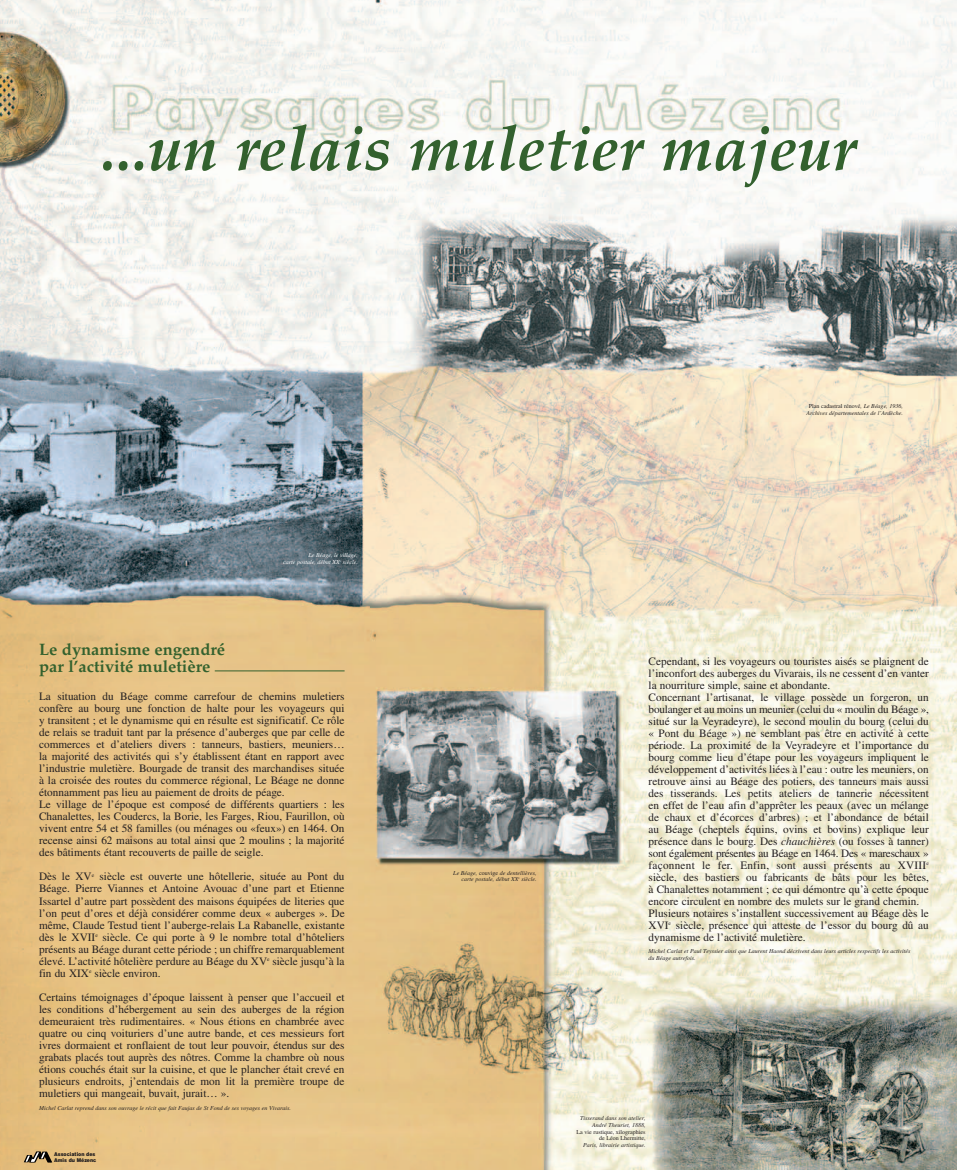
<style>
.page{position:relative;width:957px;height:1170px;background:#fff}
.page>*{position:absolute;margin:0;border:0;box-sizing:border-box;transform-origin:0 0}
.t1{font:italic 700 63px "Palatino";color:#33612e}
.t2{font:700 16.5px/16.5px "Palatino";color:#33612e}
.t3{font:11.25px/12px "Times";color:#231f20}
.t4{font:italic 6px/6.8px "Times";color:#231f20;text-align:right}
.t5{font:italic 6px/6.8px "Times";color:#fff;text-align:right}
.t6{font:6px/6.8px "Times";color:#231f20;text-align:right}
.t7{font:900 5.25px/5.2px "Helvetica";color:#231f20;scale:.9 1}
.s1{font-style:normal}
.s2{font-style:italic}
</style>
<div class="page">
<img style="left:0;top:0;width:957px;height:1169px">
<hr style="left:215px;top:670px;width:129px;height:1px;background:#33612e">
<svg style="left:24px;top:1151px;width:28px;height:11px"></svg>
<h1 class="t1" style="left:100px;top:111px;width:758px">...un relais muletier majeur</h1>
<p class="t5" style="left:283px;top:552px;width:76px">Le Béage, le village,<br>carte postale, début XX<sup>e</sup> siècle.</p>
<h2 class="t2" style="left:39px;top:641px;width:187px">Le dynamisme engendré par l’activité muletière</h2>
<p class="t3" style="left:39px;top:691px;width:307px">La situation du Béage comme carrefour de chemins muletiers confère au bourg une fonction de halte pour les voyageurs qui y transitent ; et le dynamisme qui en résulte est significatif. Ce rôle de relais se traduit tant par la présence d’auberges que par celle de commerces et d’ateliers divers : tanneurs, bastiers, meuniers… la majorité des activités qui s’y établissent étant en rapport avec l’industrie muletière. Bourgade de transit des marchandises située à la croisée des routes du commerce régional, Le Béage ne donne étonnamment pas lieu au paiement de droits de péage.<br>Le village de l’époque est composé de différents quartiers : les Chanalettes, les Coudercs, la Borie, les Farges, Riou, Faurillon, où vivent entre 54 et 58 familles (ou ménages ou «feux») en 1464. On recense ainsi 62 maisons au total ainsi que 2 moulins ; la majorité des bâtiments étant recouverts de paille de seigle.</p>
<p class="t3" style="left:39px;top:871px;width:307px;text-align:justify">Dès le XV<sup>e</sup> siècle est ouverte une hôtellerie, située au Pont du Béage. Pierre Viannes et Antoine Avouac d’une part et Etienne Issartel d’autre part possèdent des maisons équipées de literies que l’on peut d’ores et déjà considérer comme deux « auberges ». De même, Claude Testud tient l’auberge-relais La Rabanelle, existante dès le XVII<sup>e</sup> siècle. Ce qui porte à 9 le nombre total d’hôteliers présents au Béage durant cette période ; un chiffre remarquablement élevé. L’activité hôtelière perdure au Béage du XV<sup>e</sup> siècle jusqu’à la fin du XIX<sup>e</sup> siècle environ.</p>
<p class="t3" style="left:39px;top:991px;width:307px;text-align:justify">Certains témoignages d’époque laissent à penser que l’accueil et les conditions d’hébergement au sein des auberges de la région demeuraient très rudimentaires. « Nous étions en chambrée avec quatre ou cinq voituriers d’une autre bande, et ces messieurs fort ivres dormaient et ronflaient de tout leur pouvoir, étendus sur des grabats placés tout auprès des nôtres. Comme la chambre où nous étions couchés était sur la cuisine, et que le plancher était crevé en plusieurs endroits, j’entendais de mon lit la première troupe de muletiers qui mangeait, buvait, jurait… ».</p>
<p class="t4" style="left:39px;top:1105px;width:253px">Michel Carlat reprend dans son ouvrage le récit que fait Faujas de St Fond de ses voyages en Vivarais.</p>
<p class="t7" style="left:54px;top:1151px;width:49px">Association des<br>Amis du Mézenc</p>
<p class="t4" style="left:806px;top:403px;width:98px;text-align:center"><span class="s1">Plan cadastral rénové</span>, Le Béage, 1936,<br>Archives départementales de l’Ardèche.</p>
<p class="t4" style="left:453px;top:869px;width:85px">Le Béage, <span class="s1">couvige</span> de dentellières, carte postale, début XX<sup>e</sup> siècle.</p>
<p class="t3" style="left:648px;top:656px;width:282px">Cependant, si les voyageurs ou touristes aisés se plaignent de l’inconfort des auberges du Vivarais, ils ne cessent d’en vanter la nourriture simple, saine et abondante.<br>Concernant l’artisanat, le village possède un forgeron, un boulanger et au moins un meunier (celui du « moulin du Béage », situé sur la Veyradeyre), le second moulin du bourg (celui du « Pont du Béage ») ne semblant pas être en activité à cette période. La proximité de la Veyradeyre et l’importance du bourg comme lieu d’étape pour les voyageurs impliquent le développement d’activités liées à l’eau : outre les meuniers, on retrouve ainsi au Béage des potiers, des tanneurs mais aussi des tisserands. Les petits ateliers de tannerie nécessitent en effet de l’eau afin d’apprêter les peaux (avec un mélange de chaux et d’écorces d’arbres) ; et l’abondance de bétail au Béage (cheptels équins, ovins et bovins) explique leur présence dans le bourg. Des <span class="s2">chauchières</span> (ou fosses à tanner) sont également présentes au Béage en 1464. Des « mareschaux » façonnent le fer. Enfin, sont aussi présents au XVIII<sup>e </sup>siècle, des bastiers ou fabricants de bâts pour les bêtes, à Chanalettes notamment ; ce qui démontre qu’à cette époque encore circulent en nombre des mulets sur le grand chemin.<br>Plusieurs notaires s’installent successivement au Béage dès le XVI<sup>e</sup> siècle, présence qui atteste de l’essor du bourg dû au dynamisme de l’activité muletière.</p>
<p class="t4" style="left:648px;top:948px;width:263px;text-align:left">Michel Carlat et Paul Teyssier ainsi que Laurent Haond décrivent dans leurs articles respectifs les activités du Béage autrefois.</p>
<p class="t4" style="left:580px;top:1115px;width:67px">Tisserand dans son atelier,<br>André Theuriet, 1888,</p>
<p class="t6" style="left:576px;top:1128px;width:71px">La vie rustique, xilographies de Léon Lhermitte,</p>
<p class="t4" style="left:583px;top:1142px;width:64px">Paris, librairie artistique.</p>
</div>
